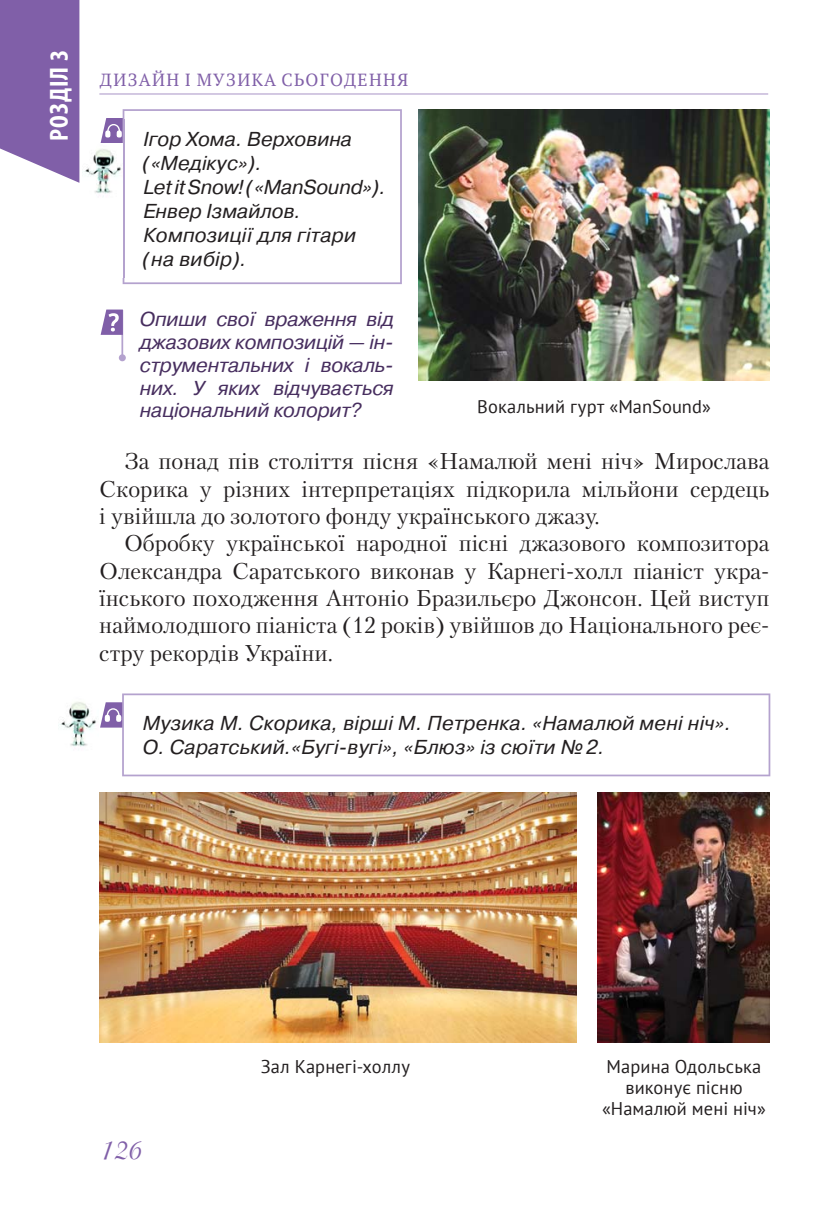
<style>
.page{position:relative;width:834px;height:1221px;background:#fff}
.page>*{position:absolute;margin:0;border:0;box-sizing:border-box;transform-origin:0 0}
.t1{font:31.5px "Cassandra";color:#805fa8}
.t2{font:700 condensed 26.25px "Myriad Pro";letter-spacing:.045em;color:#fff}
.t3{font:22.75px/27.3px "Petersburg C";color:#231f20;text-align:justify}
.t4{font:italic 20.12px/24.2px "Pragmatica C";letter-spacing:.01em;color:#231f20}
.t5{font:italic 20.12px/22.8px "Pragmatica C";letter-spacing:-.01em;color:#472e5f;text-align:justify}
.t6{font:18.38px/21px "PT Sans";letter-spacing:.01em;color:#231f20;text-align:center}
.t7{font:17.5px "PT Serif";letter-spacing:.08em;color:#805fa8}
.s1{color:#fff}
</style>
<div class="page">
<hr style="left:99px;top:94px;width:669px;height:1px;background:#a893c6">
<hr style="left:121px;top:310px;width:2px;height:48px;background:#b4a2ce">
<div style="left:119px;top:354px;width:7px;height:7px;background:#b4a2ce;border-radius:50%"></div>
<svg style="left:101px;top:309px;width:22px;height:26px"></svg>
<hr style="left:133px;top:109px;width:269px;height:2px;background:#b4a2ce">
<svg style="left:400px;top:111px;width:2px;height:9px"></svg>
<hr style="left:123px;top:120px;width:1px;height:158px;background:#b4a2ce">
<hr style="left:400px;top:120px;width:2px;height:158px;background:#b4a2ce">
<hr style="left:123px;top:282px;width:279px;height:2px;background:#b4a2ce">
<svg style="left:0;top:0;width:133px;height:199px"></svg>
<img style="left:123px;top:144px;width:1px;height:55px">
<img style="left:83px;top:144px;width:40px;height:55px">
<img style="left:598px;top:792px;width:171px;height:250px">
<hr style="left:133px;top:693px;width:637px;height:2px;background:#b4a2ce">
<svg style="left:768px;top:695px;width:2px;height:9px"></svg>
<hr style="left:122px;top:704px;width:2px;height:61px;background:#b4a2ce">
<hr style="left:768px;top:704px;width:2px;height:61px;background:#b4a2ce">
<svg style="left:122px;top:765px;width:2px;height:9px"></svg>
<svg style="left:768px;top:765px;width:2px;height:9px"></svg>
<hr style="left:122px;top:774px;width:648px;height:2px;background:#b4a2ce">
<svg style="left:100px;top:693px;width:33px;height:59px"></svg>
<img style="left:58px;top:702px;width:38px;height:45px">
<img style="left:99px;top:792px;width:477px;height:250px">
<img style="left:418px;top:109px;width:351px;height:272px">
<p class="t2" style="left:43px;top:141px;width:93px;rotate:-90deg">РОЗДІЛ 3</p>
<p class="t7" style="left:100px;top:68px;width:310px">ДИЗАЙН І МУЗИКА СЬОГОДЕННЯ</p>
<p class="t4" style="left:143px;top:129px;width:244px">Ігор Хома. Верховина («Медікус»).<br>Let it Snow! («ManSound»).<br>Енвер Ізмайлов.<br>Композиції для гітари (на вибір).</p>
<p class="t5" style="left:140px;top:310px;width:255px">Опиши свої враження від джазових композицій — ін&shy;струментальних і вокаль&shy;них. У яких відчувається національний колорит?</p>
<p class="t6" style="left:477px;top:396px;width:235px">Вокальний гурт «ManSound»</p>
<p class="t3" style="left:99px;top:448px;width:671px;text-indent:25px">За понад пів століття пісня «Намалюй мені ніч» Мирослава Скорика у різних інтерпретаціях підкорила мільйони сердець і увійшла до золотого фонду українського джазу.</p>
<p class="t3" style="left:99px;top:530px;width:671px;text-indent:25px">Обробку української народної пісні джазового композитора Олександра Саратського виконав у Карнегі-холл піаніст укра&shy;їнського походження Антоніо Бразильєро Джонсон. Цей виступ наймолодшого піаніста (12 років) увійшов до Національного реє&shy;стру рекордів України.</p>
<p class="t4" style="left:143px;top:713px;width:589px">Музика М. Скорика, вірші М. Петренка. «Намалюй мені ніч».<br>О. Саратський.«Бугі-вугі», «Блюз» із сюїти № 2.</p>
<h1 class="t1" style="left:99px;top:1128px;width:43px"><span class="s1">1</span>26</h1>
<p class="t6" style="left:260px;top:1056px;width:151px">Зал Карнегі-холлу</p>
<p class="t6" style="left:602px;top:1056px;width:165px">Марина Одольська виконує пісню «Намалюй мені ніч»</p>
</div>
